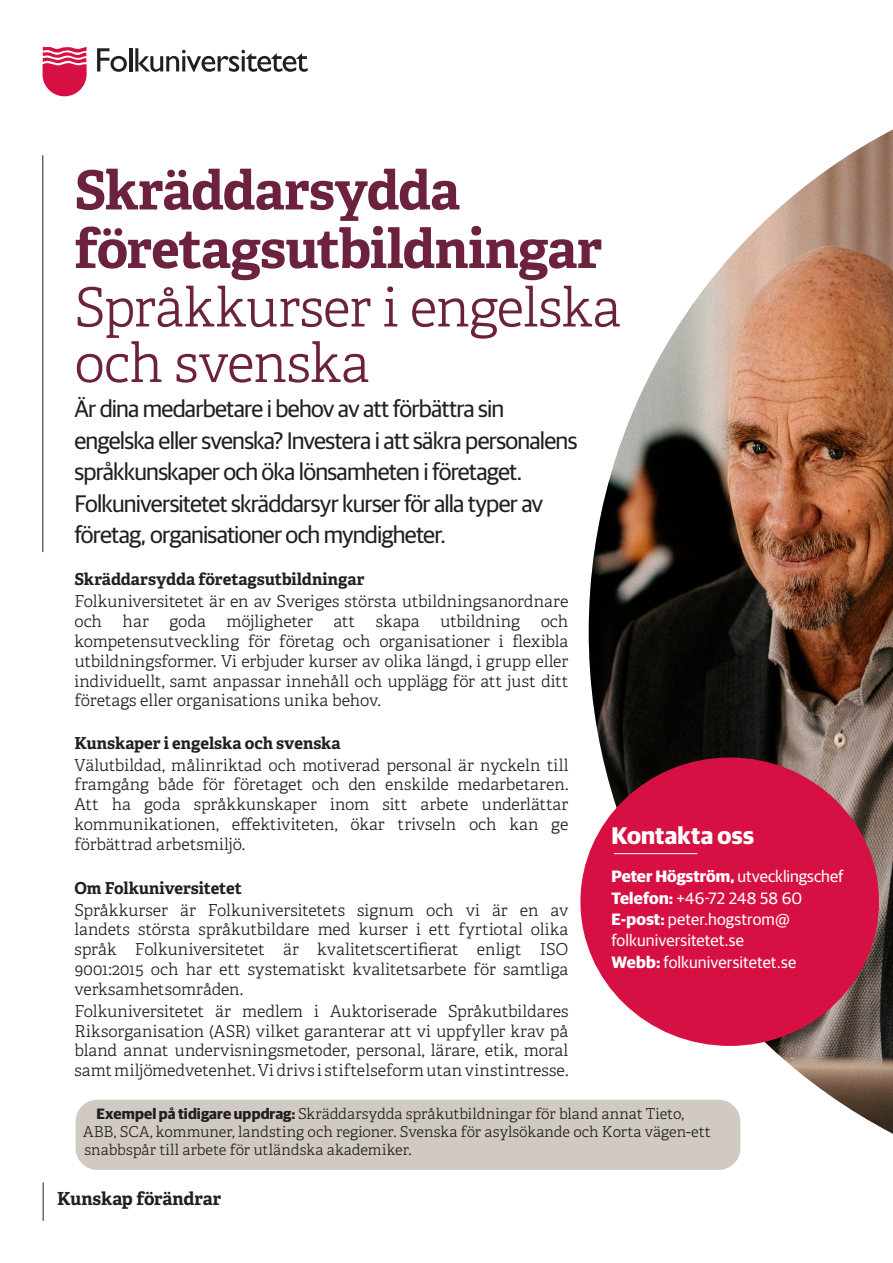
<style>
.page{position:relative;width:893px;height:1263px;background:#fff}
.page>*{position:absolute;margin:0;border:0;box-sizing:border-box;transform-origin:0 0}
.t1{font:700 54px/57.4px "Adelle Basic";letter-spacing:-.02em;color:#6c213e}
.t2{font:24px/31.5px "Guardian Sans";letter-spacing:-.035em;color:#231f20}
.t3{font:700 24px "Guardian Sans";letter-spacing:.01em;color:#fff}
.Kursbröd{font:700 18px "Adelle Basic";letter-spacing:-.01em;color:#231f20}
.t4{font:300 16.5px/19.8px "Adelle Basic";color:#231f20;text-align:justify}
.t5{font:16.5px/21.5px "Guardian Sans";letter-spacing:.005em;color:#fff}
.t6{font:700 16.5px "Adelle Basic";letter-spacing:-.005em;color:#231f20}
.t7{font:300 15px/18px "Adelle Basic";color:#231f20}
.s1{font-weight:300}
.s2{font-weight:700}
.s3{font-family:"Guardian Sans";font-weight:700}
</style>
<div class="page">
<svg style="left:43px;top:47px;width:44px;height:50px"></svg>
<svg style="left:97px;top:48px;width:30px;height:24px"></svg>
<hr style="left:129px;top:48px;width:3px;height:23px;background:#231f20">
<svg style="left:135px;top:48px;width:173px;height:24px"></svg>
<img style="left:589px;top:129px;width:304px;height:1005px">
<hr style="left:43px;top:155px;width:1px;height:397px;background:#231f20">
<hr style="left:43px;top:1182px;width:1px;height:39px;background:#231f20">
<div style="left:79px;top:1103px;width:658px;height:63px;background:#d0cac3;border-radius:18px"></div>
<div style="left:76px;top:1100px;width:664px;height:70px;border:8px solid #d0cac3;border-radius:18px"></div>
<div style="left:580px;top:757px;width:299px;height:289px;background:#d71043;border-radius:50%"></div>
<hr style="left:614px;top:853px;width:83px;height:1px;background:#fff">
<p class="t1" style="left:74px;top:162px;width:548px">Skräddarsydda företagsutbildningar<br><span class="s1">Språkkurser i engelska och svenska</span></p>
<p class="t2" style="left:74px;top:391px;width:505px">Är dina medarbetare i behov av att förbättra sin engelska eller svenska? Investera i att säkra personalens språkkunskaper och öka lönsamheten i företaget.<br>Folkuniversitetet skräddarsyr kurser för alla typer av företag, organisationer och myndigheter.</p>
<p class="t6" style="left:74px;top:569px;width:292px">Skräddarsydda företagsutbildningar</p>
<p class="t4" style="left:74px;top:592px;width:495px">Folkuniversitetet är en av Sveriges största utbildningsanordnare och har goda möjligheter att skapa utbildning och kompetensutveckling för företag och organisationer i flexibla utbildningsformer. Vi erbjuder kurser av olika längd, i grupp eller individuellt, samt anpassar innehåll och upplägg för att just ditt företags eller organisations unika behov.</p>
<p class="t6" style="left:74px;top:732px;width:268px">Kunskaper i engelska och svenska</p>
<p class="t4" style="left:74px;top:755px;width:495px">Välutbildad, målinriktad och motiverad personal är nyckeln till framgång både för företaget och den enskilde medarbetaren.<br>Att ha goda språkkunskaper inom sitt arbete underlättar kommunikationen, effektiviteten, ökar trivseln och kan ge förbättrad arbetsmiljö.</p>
<p class="t6" style="left:74px;top:877px;width:169px">Om Folkuniversitetet</p>
<p class="t4" style="left:74px;top:900px;width:495px">Språkkurser är Folkuniversitetets signum och vi är en av landets största språkutbildare med kurser i ett fyrtiotal olika språk Folkuniversitetet är kvalitetscertifierat enligt ISO 9001:2015 och har ett systematiskt kvalitetsarbete för samtliga verksamhetsområden.</p>
<p class="t4" style="left:74px;top:1001px;width:495px">Folkuniversitetet är medlem i Auktoriserade Språkutbildares Riksorganisation (ASR) vilket garanterar att vi uppfyller krav på bland annat undervisningsmetoder, personal, lärare, etik, moral samt miljömedvetenhet. Vi drivs i stiftelseform utan vinstintresse.</p>
<h2 class="t3" style="left:611px;top:818px;width:144px">Kontakta oss</h2>
<p class="t5" style="left:611px;top:864px;width:234px"><span class="s2">Peter Högström,</span> utvecklingschef<br><span class="s2">Telefon:</span> +46-72 248 58 60<br><span class="s2">E-post:</span> peter.hogstrom@ folkuniversitetet.se<br><span class="s2">Webb:</span> folkuniversitetet.se</p>
<p class="t7" style="left:83px;top:1105px;width:629px;text-indent:14px"><span class="s3">Exempel på tidigare uppdrag:</span> Skräddarsydda språkutbildningar för bland annat Tieto,<br>ABB, SCA, kommuner, landsting och regioner. Svenska för asylsökande och Korta vägen-ett snabbspår till arbete för utländska akademiker.</p>
<p class="Kursbröd" style="left:57px;top:1187px;width:166px">Kunskap förändrar</p>
</div>
